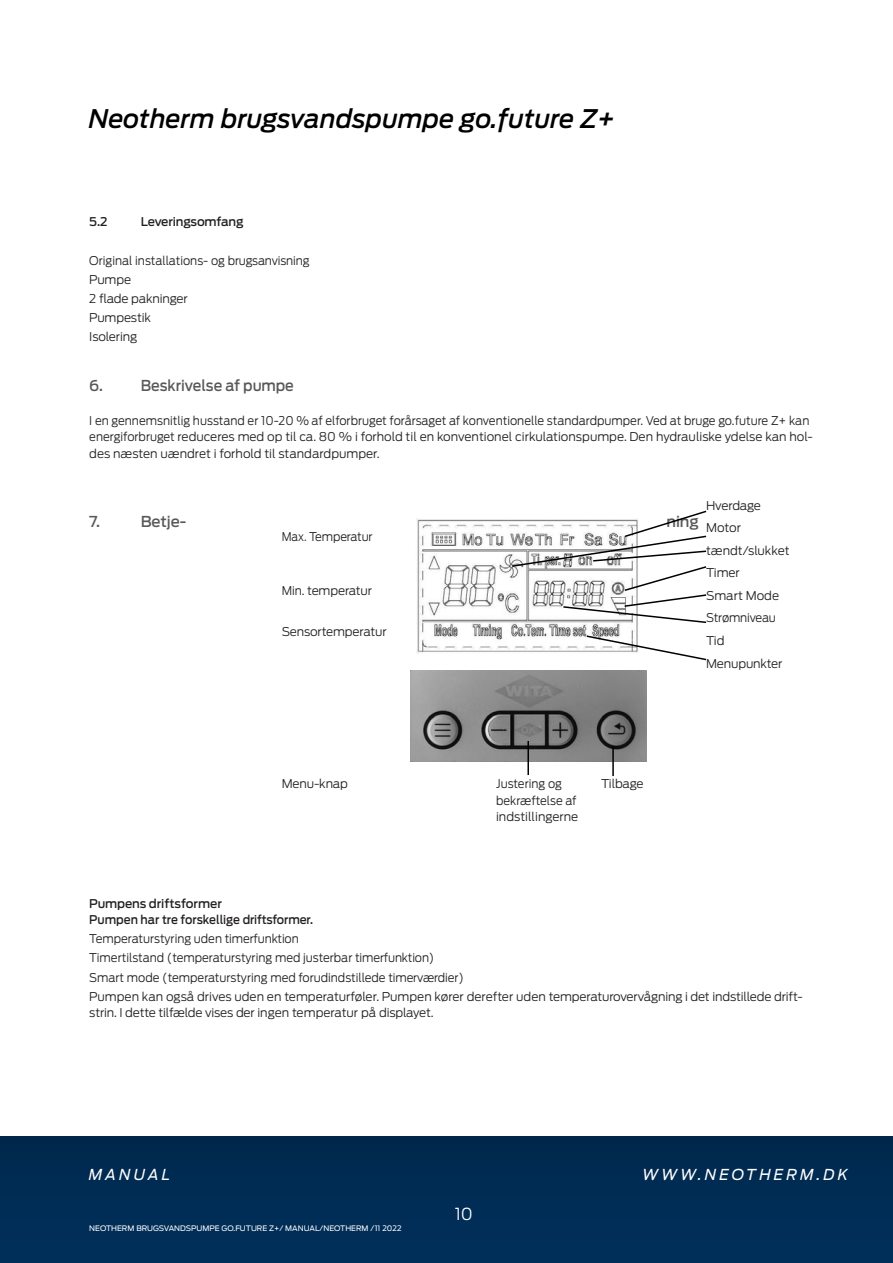
<style>
.page{position:relative;width:893px;height:1263px;background:#fff}
.page>*{position:absolute;margin:0;border:0;box-sizing:border-box;transform-origin:0 0}
.t1{font:italic 500 25.5px "Antenna";color:#000}
.t2{font:300 16.5px "Antenna";color:#fff}
.t3{font:italic 15px "Antenna";letter-spacing:.2em;color:#fff}
.t4{font:500 15px "Antenna";letter-spacing:-.005em;color:#58595b;scale:.95 1}
.t5{font:500 15px "Antenna";letter-spacing:-.005em;color:#58595b}
.t6{font:300 12px/19.2px "Antenna";letter-spacing:-.01em;color:#231f20;scale:.95 1}
.t7{font:300 12px/22.5px "Antenna";letter-spacing:-.01em;color:#231f20}
.t8{font:500 12px/16.5px "Antenna";letter-spacing:-.01em;color:#231f20}
.t9{font:300 12px "Antenna";letter-spacing:-.01em;color:#231f20;scale:.9 1}
.t10{font:7.5px "Antenna";color:#fff}
</style>
<div class="page">
<svg style="left:0;top:1137px;width:892px;height:126px;background:#002b53"></svg>
<svg style="left:892px;top:1137px;width:1px;height:126px"></svg>
<img style="left:416px;top:518px;width:222px;height:136px">
<img style="left:411px;top:670px;width:235px;height:91px">
<hr style="left:612px;top:746px;width:2px;height:30px;background:#000">
<hr style="left:527px;top:741px;width:2px;height:34px;background:#000">
<svg style="left:511px;top:510px;width:196px;height:114px"></svg>
<svg style="left:585px;top:634px;width:122px;height:27px"></svg>
<h1 class="t1" style="left:89px;top:103px;width:528px">Neotherm brugsvandspumpe go.future Z+</h1>
<p class="t8" style="left:89px;top:214px;width:20px">5.2</p>
<p class="t8" style="left:141px;top:214px;width:104px">Leveringsomfang</p>
<p class="t6" style="left:89px;top:251px;width:233px">Original installations- og brugsanvisning<br>Pumpe<br>2 flade pakninger<br>Pumpestik<br>Isolering</p>
<p class="t4" style="left:89px;top:377px;width:16px">6.</p>
<p class="t4" style="left:141px;top:377px;width:163px">Beskrivelse af pumpe</p>
<p class="t6" style="left:89px;top:412px;width:763px;line-height:16.5px">I en gennemsnitlig husstand er 10-20 % af elforbruget forårsaget af konventionelle standardpumper. Ved at bruge go.future Z+ kan energiforbruget reduceres med op til ca. 80 % i forhold til en konventionel cirkulationspumpe. Den hydrauliske ydelse kan hol&shy;des næsten uændret i forhold til standardpumper.</p>
<p class="t5" style="left:89px;top:513px;width:12px">7.</p>
<p class="t5" style="left:141px;top:513px;width:47px">Betje-</p>
<p class="t5" style="left:666px;top:513px;width:34px">ning</p>
<p class="t9" style="left:282px;top:530px;width:103px">Max. Temperatur</p>
<p class="t6" style="left:282px;top:581px;width:97px">Min. temperatur</p>
<p class="t7" style="left:282px;top:621px;width:106px">Sensortemperatur</p>
<p class="t7" style="left:706px;top:494px;width:85px">Hverdage<br>Motor tændt/slukket<br>Timer<br>Smart Mode<br>Strømniveau<br>Tid<br>Menupunkter</p>
<p class="t7" style="left:282px;top:773px;width:68px">Menu-knap</p>
<p class="t6" style="left:496px;top:774px;width:71px">Justering og</p>
<p class="t7" style="left:601px;top:773px;width:44px">Tilbage</p>
<p class="t6" style="left:496px;top:792px;width:88px;line-height:16.5px">bekræftelse af indstillingerne</p>
<p class="t8" style="left:89px;top:895px;width:225px">Pumpens driftsformer<br>Pumpen har tre forskellige driftsformer.</p>
<p class="t6" style="left:89px;top:929px;width:753px">Temperaturstyring uden timerfunktion<br>Timertilstand (temperaturstyring med justerbar timerfunktion)<br>Smart mode (temperaturstyring med forudindstillede timerværdier)<br>Pumpen kan også drives uden en temperaturføler. Pumpen kører derefter uden temperaturovervågning i det indstillede drift-</p>
<p class="t7" style="left:89px;top:1002px;width:346px">strin. I dette tilfælde vises der ingen temperatur på displayet.</p>
<p class="t3" style="left:89px;top:1166px;width:83px">MANUAL</p>
<p class="t3" style="left:642px;top:1166px;width:207px">WWW.NEOTHERM.DK</p>
<h2 class="t2" style="left:455px;top:1204px;width:20px">10</h2>
<p class="t10" style="left:89px;top:1224px;width:314px">NEOTHERM BRUGSVANDSPUMPE GO.FUTURE Z+/ MANUAL/NEOTHERM /11 2022</p>
</div>
